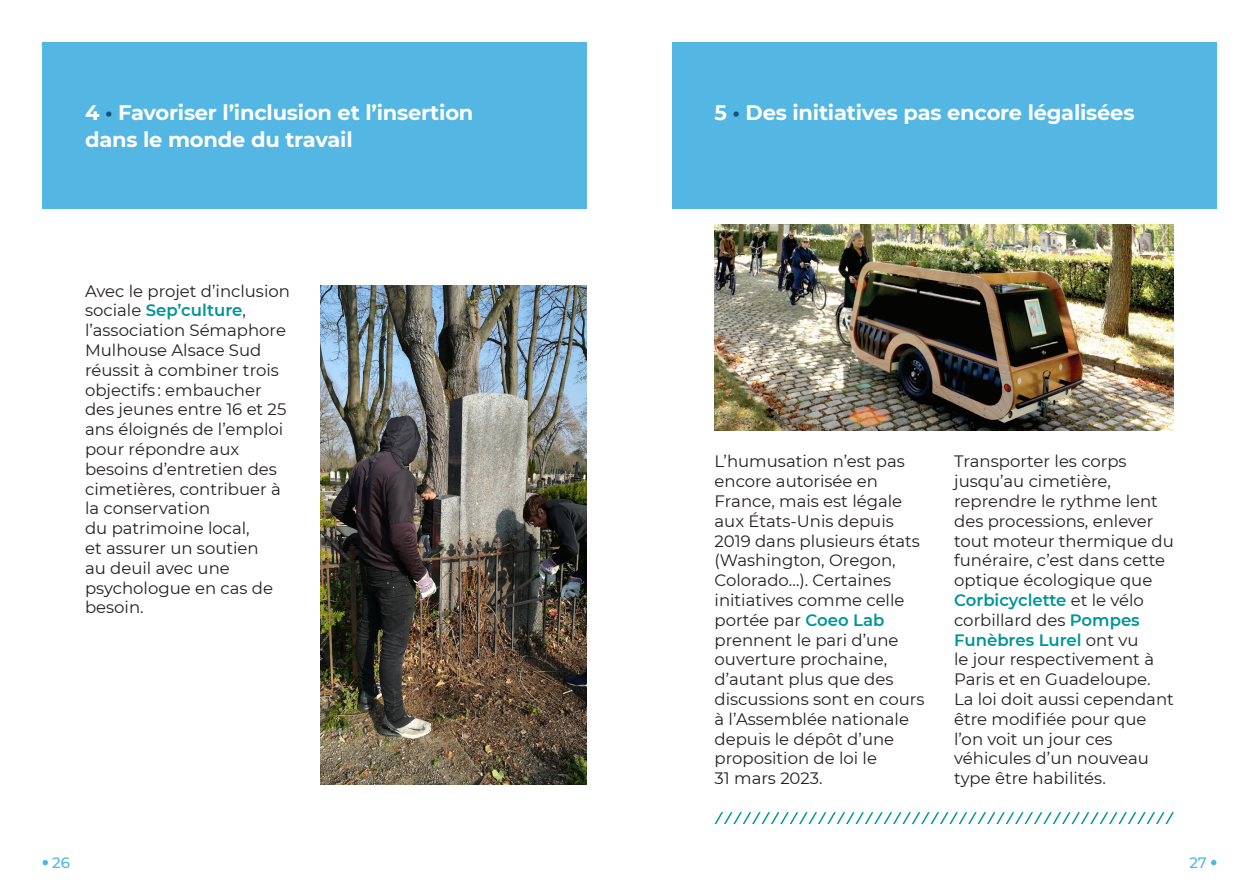
<style>
.page{position:relative;width:1259px;height:893px;background:#fff}
.page>*{position:absolute;margin:0;border:0;box-sizing:border-box;transform-origin:0 0}
.t1{font:700 21px/27px "Montserrat";letter-spacing:-.01em;color:#fff}
.t2{font:16.5px/19.8px "Montserrat";color:#231f20}
.t3{font:500 15px "Montserrat";color:#53b6e3}
.s1{color:#0d557f}
.s2{font-weight:600;color:#009597}
</style>
<div class="page">
<svg style="left:1211px;top:860px;width:5px;height:5px"></svg>
<svg style="left:43px;top:860px;width:5px;height:5px"></svg>
<div style="left:43px;top:43px;width:544px;height:166px;background:#53b6e3"></div>
<div style="left:672px;top:43px;width:544px;height:166px;background:#53b6e3"></div>
<svg style="left:714px;top:812px;width:460px;height:12px"></svg>
<img style="left:321px;top:285px;width:266px;height:499px">
<img style="left:714px;top:224px;width:460px;height:207px">
<p class="t1" style="left:85px;top:98px;width:390px">4 <span class="s1">•</span> Favoriser l’inclusion et l’insertion dans le monde du travail</p>
<p class="t2" style="left:85px;top:280px;width:206px">Avec le projet d’inclusion sociale <span class="s2">Sep’culture</span>, l’association Sémaphore<br>Mulhouse Alsace Sud réussit à combiner trois objectifs : embaucher des jeunes entre 16 et 25 ans éloignés de l’emploi pour répondre aux besoins d’entretien des cimetières, contribuer à la conservation<br>du patrimoine local,<br>et assurer un soutien<br>au deuil avec une psychologue en cas de besoin.</p>
<p class="t1" style="left:714px;top:98px;width:421px">5 <span class="s1">•</span> Des initiatives pas encore légalisées</p>
<p class="t2" style="left:714px;top:451px;width:211px">L’humusation n’est pas encore autorisée en<br>France, mais est légale aux États-Unis depuis<br>2019 dans plusieurs états (Washington, Oregon,<br>Colorado…). Certaines initiatives comme celle portée par <span class="s2">Coeo Lab </span>prennent le pari d’une ouverture prochaine, d’autant plus que des discussions sont en cours à l’Assemblée nationale depuis le dépôt d’une proposition de loi le<br>31 mars 2023.</p>
<p class="t2" style="left:954px;top:451px;width:221px">Transporter les corps jusqu’au cimetière, reprendre le rythme lent des processions, enlever tout moteur thermique du funéraire, c’est dans cette optique écologique que<br><span class="s2">Corbicyclette</span> et le vélo corbillard des <span class="s2">Pompes<br>Funèbres Lurel</span> ont vu<br>le jour respectivement à<br>Paris et en Guadeloupe.<br>La loi doit aussi cependant être modifiée pour que l’on voit un jour ces véhicules d’un nouveau type être habilités.</p>
<p class="t3" style="left:52px;top:852px;width:19px">26</p>
<p class="t3" style="left:1189px;top:852px;width:19px">27</p>
</div>
